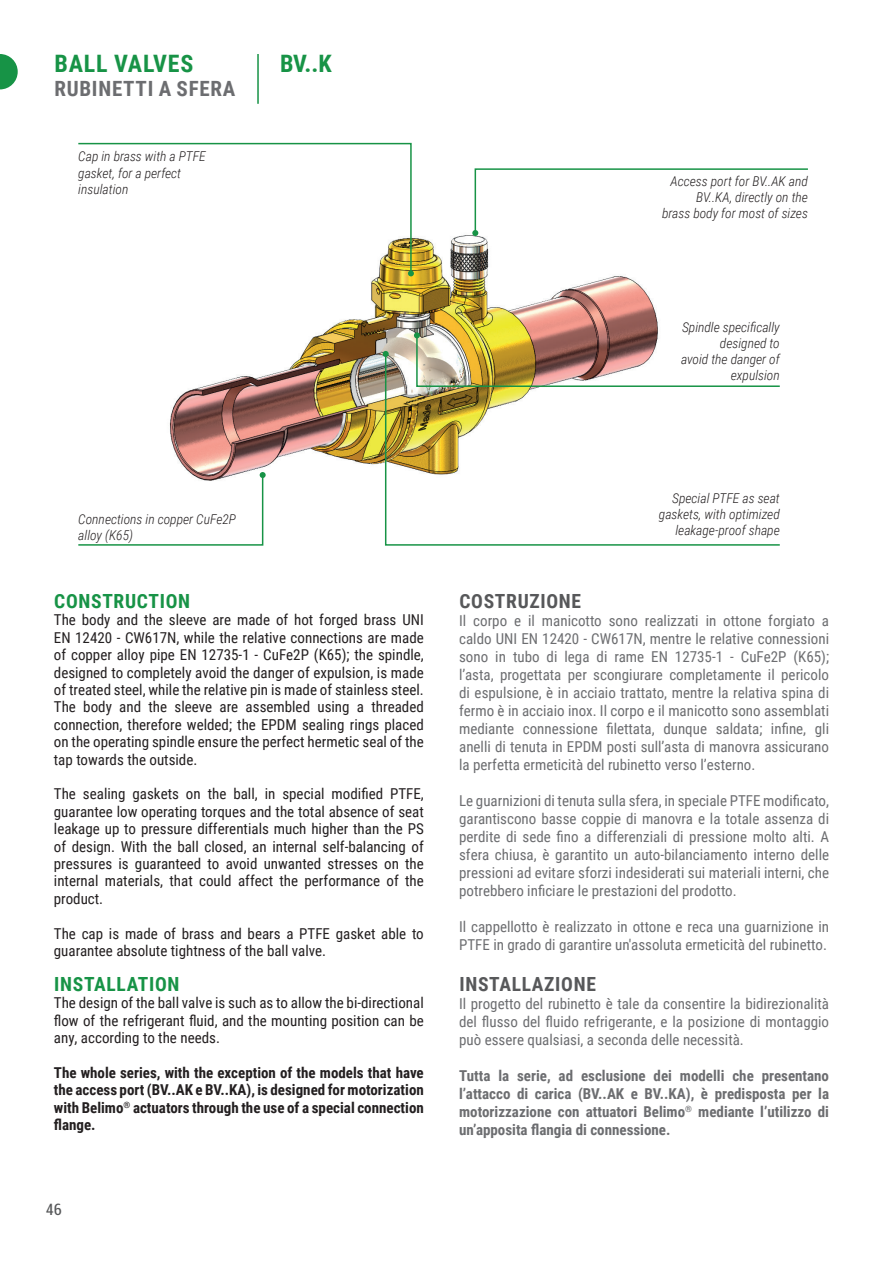
<style>
.page{position:relative;width:893px;height:1263px;background:#fff}
.page>*{position:absolute;margin:0;border:0;box-sizing:border-box;transform-origin:0 0}
.t1{font:700 24px "Roboto Condensed";letter-spacing:.035em;color:#179346}
.t2{font:700 21px "Roboto Condensed";letter-spacing:.035em;color:#6c6d70}
.t3{font:700 19.5px "Roboto Condensed";letter-spacing:.035em;color:#179346}
.t4{font:700 19.5px "Roboto Condensed";letter-spacing:.035em;color:#57585a}
.t5{font:condensed 16.5px "Roboto";color:#57585a}
.t6{font:15px/18px "Roboto Condensed";color:#6c6d70;text-align:justify}
.t7{font:15px/17.4px "Roboto Condensed";color:#231f20;text-align:justify}
.t8{font:700 15px/18px "Roboto Condensed";color:#6c6d70;text-align:justify}
.t9{font:700 15px/17.4px "Roboto Condensed";color:#231f20;text-align:justify}
.t10{font:italic 300 13.5px/16.2px "Roboto Condensed";color:#231f20;text-align:right}
</style>
<div class="page">
<svg style="left:0;top:54px;width:18px;height:35px"></svg>
<img style="left:169px;top:235px;width:489px;height:237px">
<hr style="left:257px;top:54px;width:2px;height:50px;background:#179346">
<img style="left:414px;top:332px;width:244px;height:20px">
<svg style="left:384px;top:352px;width:396px;height:194px"></svg>
<svg style="left:383px;top:351px;width:6px;height:6px"></svg>
<svg style="left:78px;top:472px;width:188px;height:74px"></svg>
<svg style="left:78px;top:142px;width:336px;height:134px"></svg>
<svg style="left:472px;top:168px;width:336px;height:68px"></svg>
<p class="t1" style="left:54px;top:47px;width:140px">BALL VALVES</p>
<p class="t1" style="left:280px;top:46px;width:53px">BV..K</p>
<p class="t2" style="left:54px;top:74px;width:182px">RUBINETTI A SFERA</p>
<p class="t10" style="left:78px;top:148px;width:129px;text-align:left">Cap in brass with a PTFE gasket, for a perfect insulation</p>
<p class="t10" style="left:671px;top:173px;width:139px">Access port for BV..AK and</p>
<p class="t10" style="left:696px;top:189px;width:113px">BV..KA, directly on the</p>
<p class="t10" style="left:662px;top:205px;width:147px">brass body for most of sizes</p>
<p class="t10" style="left:682px;top:318px;width:99px">Spindle specifically designed to</p>
<p class="t10" style="left:681px;top:351px;width:100px">avoid the danger of expulsion</p>
<p class="t10" style="left:78px;top:510px;width:159px;text-align:left">Connections in copper CuFe2P alloy (K65)</p>
<p class="t3" style="left:54px;top:587px;width:137px">CONSTRUCTION</p>
<p class="t7" style="left:54px;top:611px;width:371px">The body and the sleeve are made of hot forged brass UNI EN 12420 - CW617N, while the relative connections are made of copper alloy pipe EN 12735-1 - CuFe2P (K65); the spindle, designed to completely avoid the danger of expulsion, is made of treated steel, while the relative pin is made of stainless steel.</p>
<p class="t7" style="left:54px;top:698px;width:371px">The body and the sleeve are assembled using a threaded connection, therefore welded; the EPDM sealing rings placed on the operating spindle ensure the perfect hermetic seal of the tap towards the outside.</p>
<p class="t7" style="left:54px;top:785px;width:371px">The sealing gaskets on the ball, in special modified PTFE, guarantee low operating torques and the total absence of seat leakage up to pressure differentials much higher than the PS of design. With the ball closed, an internal self-balancing of pressures is guaranteed to avoid unwanted stresses on the internal materials, that could affect the performance of the product.</p>
<p class="t7" style="left:54px;top:924px;width:371px">The cap is made of brass and bears a PTFE gasket able to guarantee absolute tightness of the ball valve.</p>
<p class="t3" style="left:54px;top:970px;width:127px">INSTALLATION</p>
<p class="t7" style="left:54px;top:994px;width:371px">The design of the ball valve is such as to allow the bi-directional flow of the refrigerant fluid, and the mounting position can be any, according to the needs.</p>
<p class="t9" style="left:54px;top:1063px;width:371px">The whole series, with the exception of the models that have the access port (BV..AK e BV..KA), is designed for motorization with Belimo<sup>®</sup> actuators through the use of a special connection flange.</p>
<p class="t5" style="left:46px;top:1198px;width:17px">46</p>
<p class="t10" style="left:672px;top:489px;width:109px">Special PTFE as seat</p>
<p class="t10" style="left:659px;top:506px;width:122px">gaskets, with optimized</p>
<p class="t10" style="left:675px;top:522px;width:106px">leakage-proof shape</p>
<p class="t4" style="left:459px;top:587px;width:123px">COSTRUZIONE</p>
<p class="t6" style="left:459px;top:611px;width:371px">Il corpo e il manicotto sono realizzati in ottone forgiato a caldo UNI EN 12420 - CW617N, mentre le relative connessioni sono in tubo di lega di rame EN 12735-1 - CuFe2P (K65); l’asta, progettata per scongiurare completamente il pericolo di espulsione, è in acciaio trattato, mentre la relativa spina di fermo è in acciaio inox. Il corpo e il manicotto sono assemblati mediante connessione filettata, dunque saldata; infine, gli anelli di tenuta in EPDM posti sull’asta di manovra assicurano la perfetta ermeticità del rubinetto verso l’esterno.</p>
<p class="t6" style="left:459px;top:791px;width:371px">Le guarnizioni di tenuta sulla sfera, in speciale PTFE modificato,</p>
<p class="t6" style="left:459px;top:809px;width:371px">garantiscono basse coppie di manovra e la totale assenza di perdite di sede fino a differenziali di pressione molto alti. A sfera chiusa, è garantito un auto-bilanciamento interno delle pressioni ad evitare sforzi indesiderati sui materiali interni, che potrebbero inficiare le prestazioni del prodotto.</p>
<p class="t6" style="left:459px;top:917px;width:371px">Il cappellotto è realizzato in ottone e reca una guarnizione in<br>PTFE in grado di garantire un'assoluta ermeticità del rubinetto.</p>
<p class="t4" style="left:459px;top:970px;width:138px">INSTALLAZIONE</p>
<p class="t6" style="left:459px;top:994px;width:371px">Il progetto del rubinetto è tale da consentire la bidirezionalità del flusso del fluido refrigerante, e la posizione di montaggio può essere qualsiasi, a seconda delle necessità.</p>
<p class="t8" style="left:459px;top:1066px;width:371px">Tutta la serie, ad esclusione dei modelli che presentano l’attacco di carica (BV..AK e BV..KA), è predisposta per la motorizzazione con attuatori Belimo<sup>®</sup> mediante l’utilizzo di un’apposita flangia di connessione.</p>
</div>
